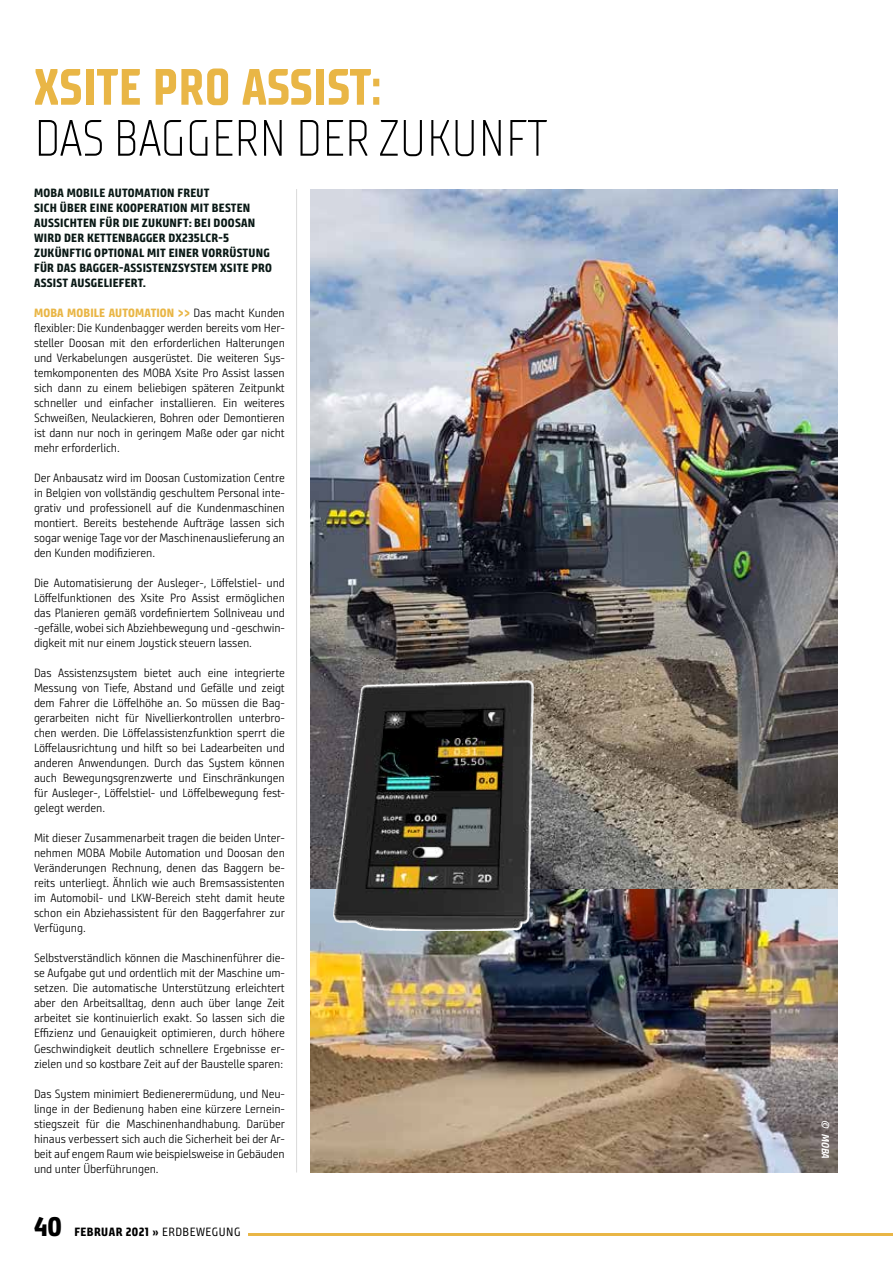
<style>
.page{position:relative;width:893px;height:1263px;background:#fff}
.page>*{position:absolute;margin:0;border:0;box-sizing:border-box;transform-origin:0 0}
.t1{font:300 condensed 51px "TT Supermolot Neue";color:#000}
.t2{font:700 condensed 51px "TT Supermolot Neue";color:#e9b646}
.t3{font:800 27px "Bunday Sans";color:#000}
.t4{font:300 12px/15px "Bunday Sans";letter-spacing:-.01em;color:#000;text-align:justify}
.t5{font:800 12px/15px "Bunday Sans";letter-spacing:.02em;color:#0a1916}
.t6{font:800 12px "Bunday Sans";letter-spacing:.04em;color:#000}
.t7{font:italic 700 10.5px "Bunday Sans";color:#fff}
.s1{font-weight:800;color:#e9b646}
.s2{font-weight:400}
</style>
<div class="page">
<hr style="left:100px;top:1233px;width:793px;height:3px;background:#e9b646">
<div style="left:34px;top:1216px;width:207px;height:20px;background:#fff"></div>
<div style="left:233px;top:1216px;width:15px;height:27px;background:#fff"></div>
<hr style="left:296px;top:189px;width:1px;height:983px;background:#dadada">
<img style="left:310px;top:189px;width:528px;height:983px">
<img style="left:332px;top:669px;width:208px;height:273px">
<h1 class="t2" style="left:34px;top:57px;width:349px">XSITE PRO ASSIST:</h1>
<h1 class="t1" style="left:34px;top:109px;width:515px">DAS BAGGERN DER ZUKUNFT</h1>
<p class="t5" style="left:34px;top:186px;width:239px">MOBA MOBILE AUTOMATION FREUT<br>SICH ÜBER EINE KOOPERATION MIT BESTEN AUSSICHTEN FÜR DIE ZUKUNFT: BEI DOOSAN WIRD DER KETTENBAGGER DX235LCR-5<br>ZUKÜNFTIG OPTIONAL MIT EINER VORRÜSTUNG FÜR DAS BAGGER-ASSISTENZSYSTEM XSITE PRO ASSIST AUSGELIEFERT.</p>
<p class="t4" style="left:34px;top:306px;width:252px"><span class="s1">MOBA MOBILE AUTOMATION &gt;&gt;</span> Das macht Kunden flexibler: Die Kundenbagger werden bereits vom Her&shy;steller Doosan mit den erforderlichen Halterungen und Verkabelungen ausgerüstet. Die weiteren Sys&shy;temkomponenten des MOBA Xsite Pro Assist lassen sich dann zu einem beliebigen späteren Zeitpunkt schneller und einfacher installieren. Ein weiteres Schweißen, Neulackieren, Bohren oder Demontieren ist dann nur noch in geringem Maße oder gar nicht mehr erforderlich.</p>
<p class="t4" style="left:34px;top:471px;width:252px">Der Anbausatz wird im Doosan Customization Centre in Belgien von vollständig geschultem Personal inte&shy;grativ und professionell auf die Kundenmaschinen montiert. Bereits bestehende Aufträge lassen sich sogar wenige Tage vor der Maschinenauslieferung an den Kunden modifizieren.</p>
<p class="t4" style="left:34px;top:576px;width:252px">Die Automatisierung der Ausleger-, Löffelstiel- und Löffelfunktionen des Xsite Pro Assist ermöglichen das Planieren gemäß vordefiniertem Sollniveau und -gefälle, wobei sich Abziehbewegung und -geschwin&shy;digkeit mit nur einem Joystick steuern lassen.</p>
<p class="t4" style="left:34px;top:666px;width:252px">Das Assistenzsystem bietet auch eine integrierte Messung von Tiefe, Abstand und Gefälle und zeigt dem Fahrer die Löffelhöhe an. So müssen die Bag&shy;gerarbeiten nicht für Nivellierkontrollen unterbro&shy;chen werden. Die Löffelassistenzfunktion sperrt die Löffelausrichtung und hilft so bei Ladearbeiten und anderen Anwendungen. Durch das System können auch Bewegungsgrenzwerte und Einschränkungen für Ausleger-, Löffelstiel- und Löffelbewegung fest&shy;gelegt werden.</p>
<p class="t4" style="left:34px;top:831px;width:252px">Mit dieser Zusammenarbeit tragen die beiden Unter&shy;nehmen MOBA Mobile Automation und Doosan den Veränderungen Rechnung, denen das Baggern be&shy;reits unterliegt. Ähnlich wie auch Bremsassistenten im Automobil- und LKW-Bereich steht damit heute schon ein Abziehassistent für den Baggerfahrer zur Verfügung.</p>
<p class="t4" style="left:34px;top:951px;width:252px">Selbstverständlich können die Maschinenführer die&shy;se Aufgabe gut und ordentlich mit der Maschine um&shy;setzen. Die automatische Unterstützung erleichtert aber den Arbeitsalltag, denn auch über lange Zeit arbeitet sie kontinuierlich exakt. So lassen sich die Effizienz und Genauigkeit optimieren, durch höhere Geschwindigkeit deutlich schnellere Ergebnisse er&shy;zielen und so kostbare Zeit auf der Baustelle sparen:</p>
<p class="t4" style="left:34px;top:1086px;width:252px">Das System minimiert Bedienerermüdung, und Neu&shy;linge in der Bedienung haben eine kürzere Lernein&shy;stiegszeit für die Maschinenhandhabung. Darüber hinaus verbessert sich auch die Sicherheit bei der Ar&shy;beit auf engem Raum wie beispielsweise in Gebäuden und unter Überführungen.</p>
<h2 class="t3" style="left:34px;top:1210px;width:30px">40</h2>
<p class="t6" style="left:74px;top:1224px;width:167px">FEBRUAR 2021 » <span class="s2">ERDBEWEGUNG</span></p>
<p class="t7" style="left:832px;top:1120px;width:40px;rotate:90deg">© MOBA</p>
</div>
